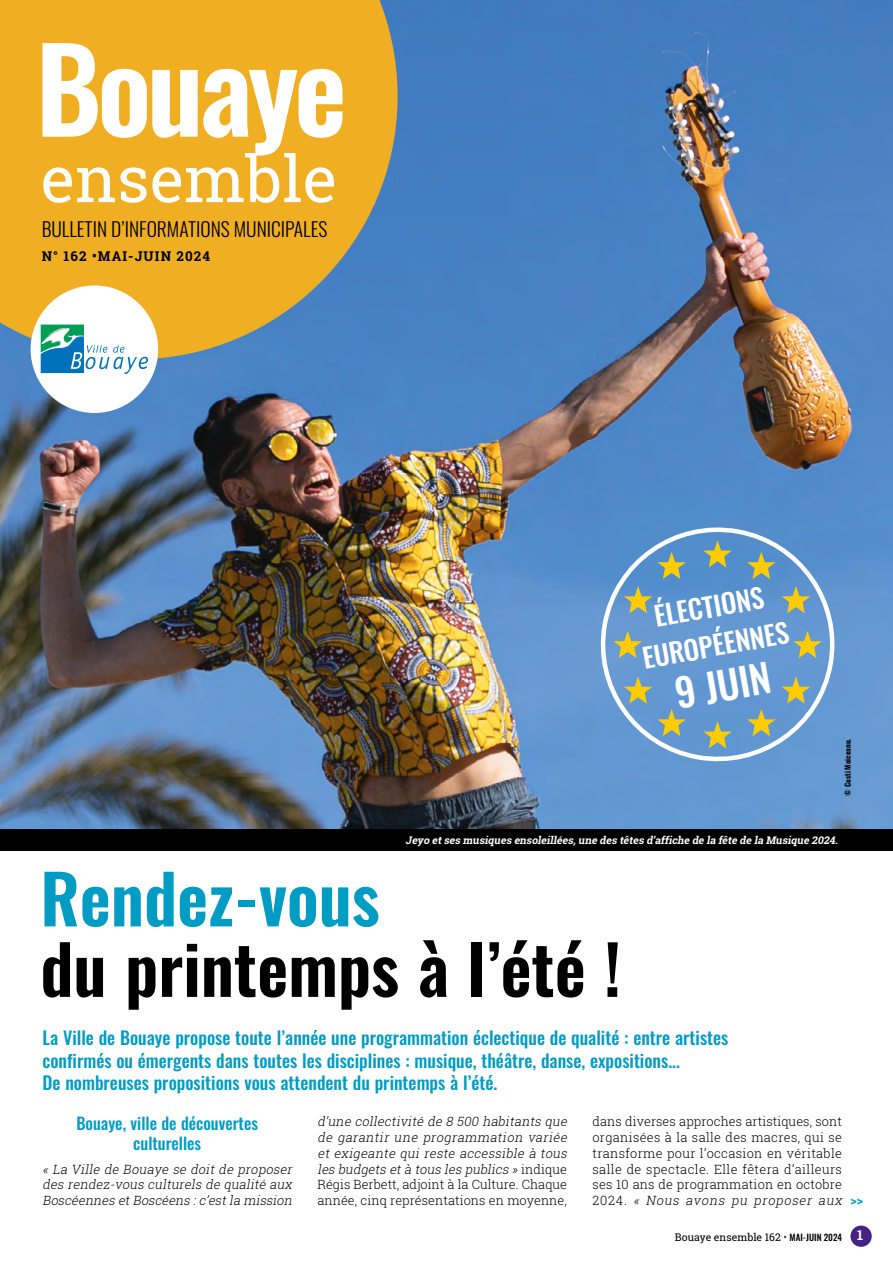
<style>
.page{position:relative;width:893px;height:1263px;background:#fff}
.page>*{position:absolute;margin:0;border:0;box-sizing:border-box;transform-origin:0 0}
.t1{font:600 115.5px "Oswald";letter-spacing:-.04em;color:#fff}
.t2{font:600 67.5px "Oswald";color:#000}
.t3{font:600 67.5px "Oswald";color:#009cc4}
.t4{font:64.5px "Roboto Slab";color:#fff}
.t5{font:500 39px "Oswald";color:#fff}
.t6{font:500 27px/39px "Oswald";color:#fff;text-align:center}
.t7{font:300 19.5px "Oswald";color:#000}
.t8{font:500 18px/22.5px "Oswald";color:#009cc4}
.t9{font:500 16.5px/19.5px "Oswald";color:#009cc4;text-align:center}
.t10{font:700 13.5px "Roboto Slab";letter-spacing:.08em;color:#000}
.t11{font:italic 300 12.75px/15.8px "Roboto Slab";color:#000;text-align:justify}
.t12{font:300 12.75px/15.8px "Roboto Slab";letter-spacing:.025em;color:#000}
.t13{font:italic 700 10.5px "Roboto Slab";color:#fff}
.t14{font:10.5px "Roboto Slab";color:#000}
.t15{font:700 7.5px "Oswald";letter-spacing:-.005em;color:#000}
.s1{font-style:normal}
.s2{font-style:italic}
.s3{font-weight:700;color:#009cc4}
.s4{color:#462282}
.s5{font-family:"Oswald";font-weight:500;font-size:9px}
.s6{font-weight:700;font-size:13.5px;color:#fff}
</style>
<div class="page">
<img style="left:0;top:0;width:893px;height:829px">
<svg style="left:0;top:0;width:398px;height:359px;background:#dba835"></svg>
<div style="left:31px;top:285px;width:127px;height:128px;background:#fff;border-radius:50%"></div>
<svg style="left:41px;top:325px;width:107px;height:49px"></svg>
<div style="left:0;top:829px;width:893px;height:21px;background:#000"></div>
<div style="left:850px;top:1225px;width:22px;height:22px;background:#462282;border-radius:50%"></div>
<svg style="left:589px;top:515px;width:258px;height:253px;background:#679ad2"></svg>
<svg style="left:703px;top:721px;width:29px;height:27px"></svg>
<svg style="left:703px;top:540px;width:29px;height:27px"></svg>
<svg style="left:747px;top:552px;width:29px;height:27px"></svg>
<svg style="left:657px;top:552px;width:29px;height:27px"></svg>
<svg style="left:747px;top:709px;width:29px;height:27px"></svg>
<svg style="left:624px;top:586px;width:28px;height:27px"></svg>
<svg style="left:782px;top:586px;width:28px;height:27px"></svg>
<svg style="left:624px;top:676px;width:62px;height:60px;background:#80a3b4"></svg>
<svg style="left:782px;top:676px;width:28px;height:28px"></svg>
<svg style="left:613px;top:631px;width:29px;height:27px"></svg>
<svg style="left:793px;top:631px;width:29px;height:27px"></svg>
<h1 class="t1" style="left:35px;top:29px;width:313px">Bouaye</h1>
<h3 class="t4" style="left:41px;top:135px;width:298px">ensemble</h3>
<h3 class="t7" style="left:42px;top:212px;width:287px">BULLETIN D’INFORMATIONS MUNICIPALES</h3>
<p class="t10" style="left:42px;top:247px;width:170px">N° 162 •MAI-JUIN 2024</p>
<h3 class="t6" style="left:633px;top:602px;width:150px;rotate:-10deg">ÉLECTIONS<br>EUROPÉENNES</h3>
<h3 class="t5" style="left:672px;top:673px;width:98px;rotate:-10deg">9 JUIN</h3>
<p class="t15" style="left:844px;top:796px;width:58px;rotate:-90deg">©️ Costi Moiceanu.</p>
<p class="t13" style="left:406px;top:833px;width:436px">Jeyo etses musiques ensoleillées,une des têtes d’affiche de la fête de la Musique 2024.</p>
<h2 class="t3" style="left:40px;top:864px;width:341px">Rendez-vous</h2>
<h2 class="t2" style="left:40px;top:934px;width:582px">du printemps à l’été !</h2>
<p class="t8" style="left:43px;top:1028px;width:687px">La Ville de Bouaye propose toute l’année une programmation éclectique de qualité : entre artistes confirmés ou émergents dans toutes les disciplines : musique, théâtre, danse, expositions...<br>De nombreuses propositions vous attendent du printemps à l’été.</p>
<p class="t9" style="left:76px;top:1115px;width:183px">Bouaye, ville de découvertes culturelles</p>
<p class="t11" style="left:43px;top:1161px;width:254px">« La Ville de Bouaye se doit de proposer des rendez-vous culturels de qualité aux Boscéennes etBoscéens :c’estla mission</p>
<p class="t11" style="left:317px;top:1113px;width:254px;text-align:left">d’une collectivité de 8 500 habitants que de garantir une programmation variée et exigeante qui reste accessible à tous les budgets età tous les publics » <span class="s1">i n d i q u e Régis Berbett, adjoint à la Culture. Chaque année, cinq représentations en moyenne,</span></p>
<p class="t12" style="left:592px;top:1113px;width:272px">dans diverses approches artistiques, sont organisées à la salle des macres, qui se transforme pour l’occasion en véritable salle de spectacle. Elle fêtera d’ailleurs ses 10 ans de programmation en octobre<br>2 0 2 4 . <span class="s2">« Nous avons pu proposer aux</span> <span class="s3">&gt;&gt;</span></p>
<p class="t14" style="left:675px;top:1230px;width:190px">Bouaye ensemble 162 <span class="s4">•</span> <span class="s5">MAI-JUIN 2024</span> <span class="s6">1</span></p>
</div>
